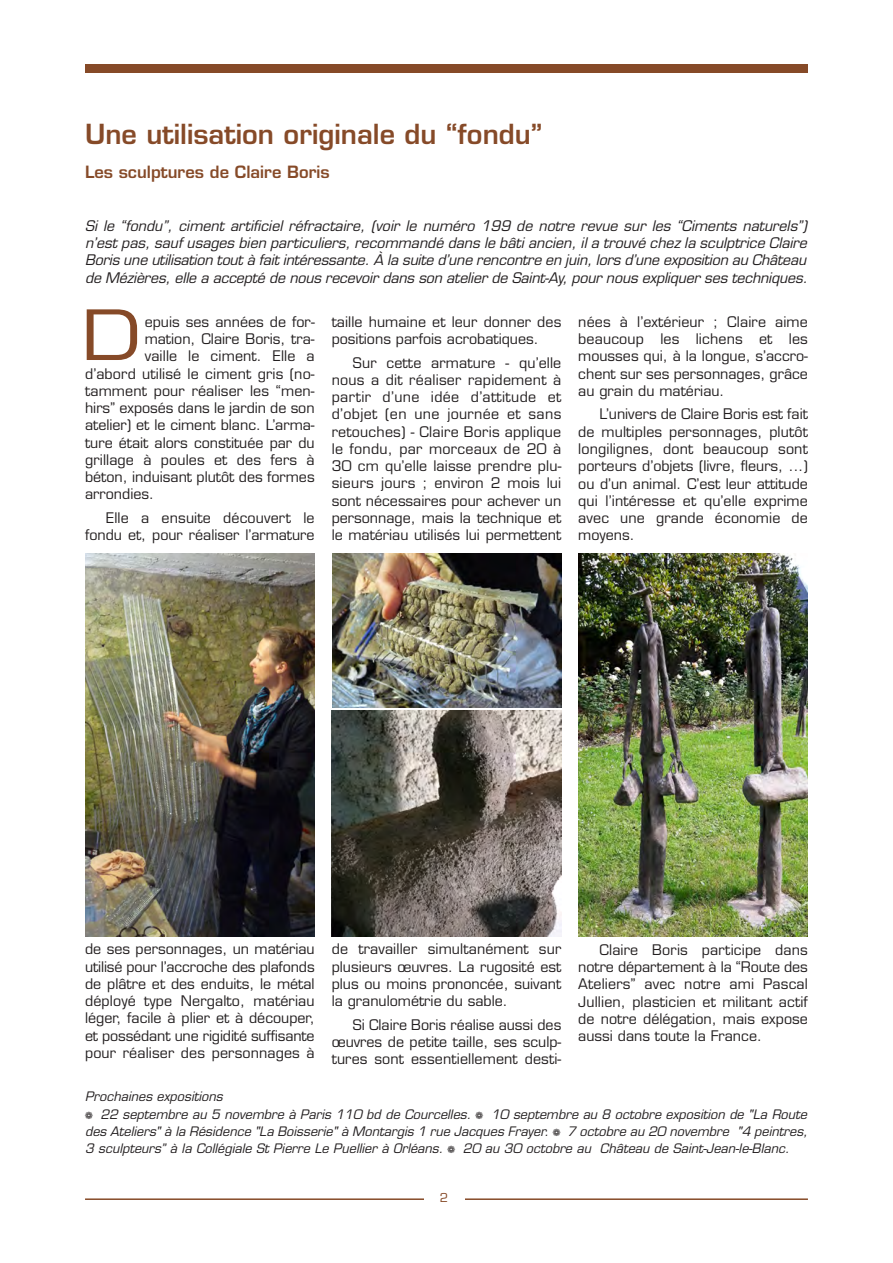
<style>
.page{position:relative;width:893px;height:1263px;background:#fff}
.page>*{position:absolute;margin:0;border:0;box-sizing:border-box;transform-origin:0 0}
.t1{font:67.5px "Eurostile";color:#864a28;scale:1.2 1}
.t2{font:600 27px "Eurostile";color:#864a28}
.t3{font:600 16.5px "Eurostile";color:#864a28}
.t4{font:14.25px/17.2px "Eurostile";color:#231f20;text-align:justify}
.t5{font:italic 14.25px/17.2px "Eurostile";letter-spacing:-.01em;color:#231f20;text-align:justify}
.t6{font:italic 12.75px/17.5px "Eurostile";color:#231f20}
.t7{font:12px "Eurostile";color:#864a28}
.s1{font-family:"Menlo";font-style:normal}
</style>
<div class="page">
<div style="left:85px;top:64px;width:723px;height:8px;background:#864a28"></div>
<hr style="left:85px;top:1198px;width:723px;height:2px;background:#864a28">
<div style="left:424px;top:1182px;width:40px;height:33px;background:#fff"></div>
<img style="left:85px;top:554px;width:230px;height:382px">
<img style="left:332px;top:554px;width:230px;height:154px">
<img style="left:332px;top:710px;width:229px;height:226px">
<img style="left:578px;top:554px;width:230px;height:382px">
<h2 class="t2" style="left:85px;top:123px;width:459px">Une utilisation originale du “fondu”</h2>
<p class="t3" style="left:85px;top:166px;width:246px">Les sculptures de Claire Boris</p>
<p class="t5" style="left:85px;top:218px;width:724px">Si le “fondu”, ciment artificiel réfractaire, (voir le numéro 199 de notre revue sur les “Ciments naturels”) n’est pas, sauf usages bien particuliers, recommandé dans le bâti ancien, il a trouvé chez la sculptrice Claire Boris une utilisation tout à fait intéressante. À la suite d’une rencontre en juin, lors d’une exposition au Château de Mézières, elle a accepté de nous recevoir dans son atelier de Saint-Ay, pour nous expliquer ses techniques.</p>
<h1 class="t1" style="left:82px;top:309px;width:51px">D</h1>
<p class="t4" style="left:145px;top:314px;width:172px">epuis ses années de for-</p>
<p class="t4" style="left:145px;top:332px;width:171px">mation, Claire Boris, tra-</p>
<p class="t4" style="left:145px;top:349px;width:171px">vaille le ciment. Elle a</p>
<p class="t4" style="left:85px;top:366px;width:231px">d’abord utilisé le ciment gris (no-</p>
<p class="t4" style="left:85px;top:383px;width:231px">tamment pour réaliser les “men-</p>
<p class="t4" style="left:85px;top:401px;width:231px">hirs” exposés dans le jardin de son</p>
<p class="t4" style="left:85px;top:418px;width:231px">atelier) et le ciment blanc. L’arma-</p>
<p class="t4" style="left:85px;top:435px;width:231px">ture était alors constituée par du</p>
<p class="t4" style="left:85px;top:452px;width:231px">grillage à poules et des fers à</p>
<p class="t4" style="left:85px;top:470px;width:231px">béton, induisant plutôt des formes</p>
<p class="t4" style="left:85px;top:487px;width:70px">arrondies.</p>
<p class="t4" style="left:85px;top:511px;width:231px;text-align:right">Elle a ensuite découvert le fondu et, pour réaliser l’armature</p>
<p class="t4" style="left:578px;top:314px;width:231px">nées à l’extérieur ; Claire aime beaucoup les lichens et les mousses qui, à la longue, s’accro&shy;chent sur ses personnages, grâce au grain du matériau.</p>
<p class="t4" style="left:578px;top:407px;width:231px;text-indent:21px">L’univers de Claire Boris est fait de multiples personnages, plutôt longilignes, dont beaucoup sont porteurs d’objets (livre, fleurs, ...) ou d’un animal. C’est leur attitude qui l’intéresse et qu’elle exprime avec une grande économie de moyens.</p>
<p class="t4" style="left:332px;top:314px;width:231px">taille humaine et leur donner des positions parfois acrobatiques.</p>
<p class="t4" style="left:332px;top:355px;width:231px;text-indent:21px">Sur cette armature - qu’elle nous a dit réaliser rapidement à partir d’une idée d’attitude et d’objet (en une journée et sans retouches) - Claire Boris applique le fondu, par morceaux de 20 à 30 cm qu’elle laisse prendre plu&shy;sieurs jours ; environ 2 mois lui sont nécessaires pour achever un personnage, mais la technique et le matériau utilisés lui permettent</p>
<p class="t4" style="left:85px;top:942px;width:231px">de ses personnages, un matériau utilisé pour l’accroche des plafonds de plâtre et des enduits, le métal déployé type Nergalto, matériau léger, facile à plier et à découper, et possédant une rigidité suffisante pour réaliser des personnages à</p>
<p class="t4" style="left:332px;top:942px;width:231px">de travailler simultanément sur plusieurs oeuvres. La rugosité est plus ou moins prononcée, suivant la granulométrie du sable.</p>
<p class="t4" style="left:332px;top:1017px;width:231px;text-indent:21px">Si Claire Boris réalise aussi des oeuvres de petite taille, ses sculp&shy;tures sont essentiellement desti-</p>
<p class="t4" style="left:578px;top:942px;width:231px;text-indent:21px">Claire Boris participe dans notre département à la “Route des Ateliers” avec notre ami Pascal Jullien, plasticien et militant actif de notre délégation, mais expose aussi dans toute la France.</p>
<p class="t6" style="left:85px;top:1088px;width:724px">Prochaines expositions<br><span class="s1">❁</span> 22 septembre au 5 novembre à Paris 110 bd de Courcelles. <span class="s1">❁</span> 10 septembre au 8 octobre exposition de "La Route des Ateliers" à la Résidence "La Boisserie" à Montargis 1 rue Jacques Frayer. <span class="s1">❁</span> 7 octobre au 20 novembre "4 peintres, 3 sculpteurs” à la Collégiale St Pierre Le Puellier à Orléans. <span class="s1">❁</span> 20 au 30 octobre au Château de Saint-Jean-le-Blanc.</p>
<p class="t7" style="left:440px;top:1192px;width:10px">2</p>
</div>
